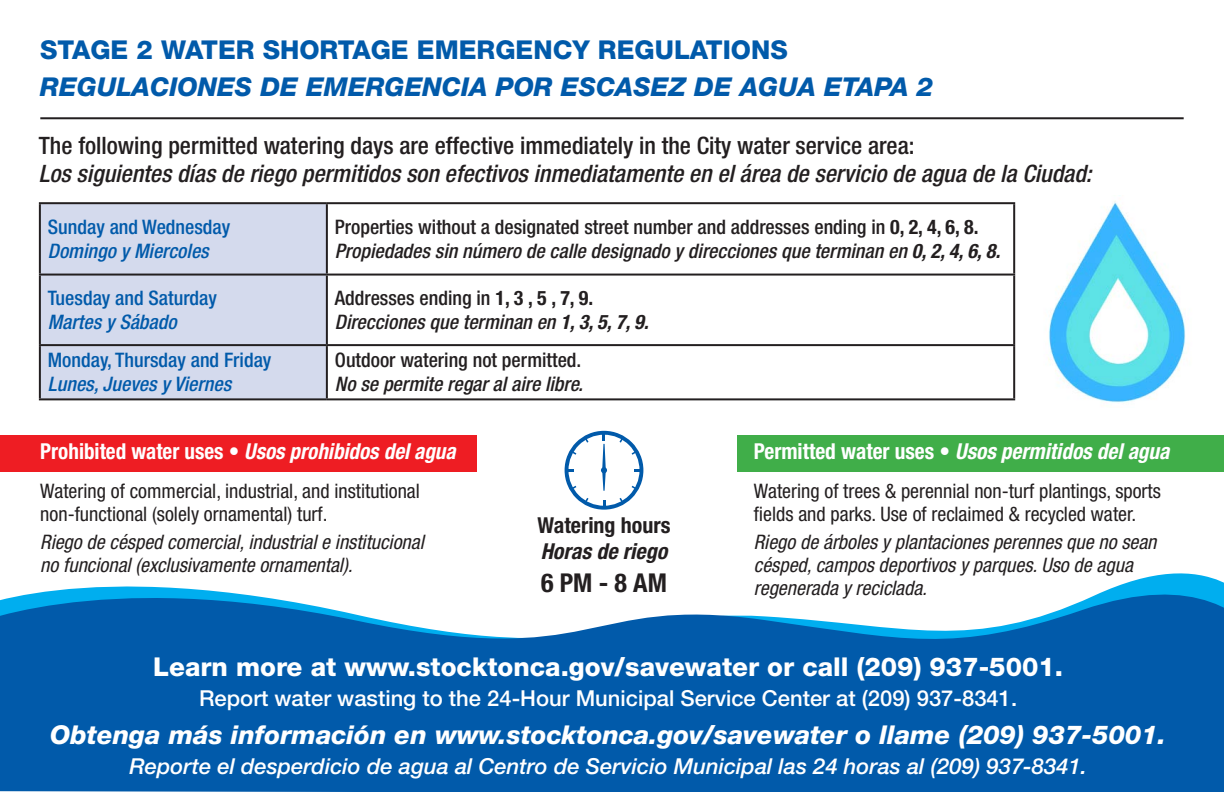
<style>
.page{position:relative;width:1224px;height:792px;background:#fff}
.page>*{position:absolute;margin:0;border:0;box-sizing:border-box;transform-origin:0 0}
.t1{font:italic 800 26px "Helvetica Neue LT Std";color:#fff}
.t2{font:800 26px "Helvetica Neue LT Std";color:#fff}
.t3{font:italic 800 26px "Helvetica Neue LT Std";color:#015aaa}
.t4{font:800 26px "Helvetica Neue LT Std";color:#015aaa}
.t5{font:700 condensed 26px "Helvetica Neue LT Std";color:#231f20}
.t6{font:italic 500 condensed 24px "Helvetica Neue LT Std";color:#231f20}
.t7{font:500 condensed 24px "Helvetica Neue LT Std";color:#231f20}
.t8{font:italic 500 22px "Helvetica Neue LT Std";color:#fff}
.t9{font:500 22px "Helvetica Neue LT Std";color:#fff}
.t10{font:italic 700 condensed 22px "Helvetica Neue LT Std";color:#fff;scale:.96 1}
.t11{font:italic 700 condensed 22px "Helvetica Neue LT Std";color:#fff}
.t12{font:700 condensed 22px "Helvetica Neue LT Std";color:#231f20}
.t13{font:italic 700 condensed 22px "Helvetica Neue LT Std";color:#231f20}
.t14{font:italic 500 condensed 20px/24px "Helvetica Neue LT Std";color:#231f20}
.t15{font:italic condensed 20px/23px "Helvetica Neue LT Std";color:#231f20}
.t16{font:condensed 20px/23px "Helvetica Neue LT Std";color:#231f20}
.t17{font:500 condensed 20px "Helvetica Neue LT Std";color:#015aaa}
.t18{font:italic 500 condensed 20px "Helvetica Neue LT Std";color:#015aaa}
.t19{font:500 condensed 20px "Helvetica Neue LT Std";color:#231f20}
.s1{font-style:normal}
.s2{font-weight:700;font-style:normal}
.s3{font-weight:700}
</style>
<div class="page">
<div style="left:0;top:435px;width:477px;height:37px;background:#ee1d23"></div>
<div style="left:737px;top:435px;width:487px;height:37px;background:#40ae49"></div>
<svg style="left:0;top:573px;width:1224px;height:219px;fill:#015aaa"></svg>
<div style="left:41px;top:204px;width:285px;height:194px;background:#d4daed"></div>
<hr style="left:39px;top:202px;width:288px;height:2px;background:#231f20">
<hr style="left:39px;top:204px;width:2px;height:70px;background:#231f20">
<hr style="left:327px;top:202px;width:688px;height:2px;background:#231f20">
<hr style="left:326px;top:204px;width:2px;height:70px;background:#231f20">
<hr style="left:1013px;top:204px;width:2px;height:70px;background:#231f20">
<hr style="left:39px;top:274px;width:288px;height:2px;background:#231f20">
<hr style="left:39px;top:276px;width:2px;height:68px;background:#231f20">
<hr style="left:327px;top:274px;width:688px;height:2px;background:#231f20">
<hr style="left:326px;top:276px;width:2px;height:68px;background:#231f20">
<hr style="left:1013px;top:276px;width:2px;height:68px;background:#231f20">
<hr style="left:39px;top:344px;width:288px;height:2px;background:#231f20">
<hr style="left:39px;top:346px;width:2px;height:52px;background:#231f20">
<hr style="left:327px;top:344px;width:688px;height:2px;background:#231f20">
<hr style="left:326px;top:346px;width:2px;height:52px;background:#231f20">
<hr style="left:1013px;top:346px;width:2px;height:52px;background:#231f20">
<hr style="left:39px;top:398px;width:288px;height:2px;background:#231f20">
<hr style="left:327px;top:398px;width:688px;height:2px;background:#231f20">
<svg style="left:565px;top:431px;width:78px;height:79px"></svg>
<hr style="left:40px;top:117px;width:1144px;height:2px;background:#231f20">
<img style="left:1048px;top:195px;width:138px;height:208px">
<h1 class="t4" style="left:40px;top:34px;width:749px">STAGE 2 WATER SHORTAGE EMERGENCY REGULATIONS</h1>
<h1 class="t3" style="left:40px;top:71px;width:894px">REGULACIONES DE EMERGENCIA POR ESCASEZ DE AGUA ETAPA 2</h1>
<p class="t7" style="left:39px;top:131px;width:877px">The following permitted watering days are effective immediately in the City water service area:</p>
<p class="t6" style="left:39px;top:160px;width:1054px">Los siguientes días de riego permitidos son efectivos inmediatamente en el área de servicio de agua de la Ciudad:</p>
<p class="t17" style="left:48px;top:215px;width:184px">Sunday and Wednesday</p>
<p class="t18" style="left:48px;top:239px;width:162px">Domingo y Miercoles</p>
<p class="t17" style="left:48px;top:286px;width:171px">Tuesday and Saturday</p>
<p class="t18" style="left:48px;top:310px;width:130px">Martes y Sábado</p>
<p class="t17" style="left:48px;top:348px;width:225px">Monday, Thursday and Friday</p>
<p class="t18" style="left:48px;top:372px;width:185px">Lunes, Jueves y Viernes</p>
<p class="t14" style="left:335px;top:215px;width:667px"><span class="s1">Properties without a designated street number and addresses ending in</span> <span class="s2">0, 2, 4, 6, 8.<br></span>Propiedades sin número de calle designado y direcciones que terminan en <span class="s3">0, 2, 4, 6, 8.</span></p>
<p class="t14" style="left:335px;top:286px;width:315px"><span class="s1">Addresses ending in</span> <span class="s2">1, 3 , 5 , 7, 9.<br></span>Direcciones que terminan en <span class="s3">1, 3, 5, 7, 9.</span></p>
<p class="t19" style="left:335px;top:348px;width:248px">Outdoor watering not permitted.</p>
<p class="t14" style="left:335px;top:373px;width:250px">No se permite regar al aire libre.</p>
<p class="t10" style="left:40px;top:438px;width:434px"><span class="s1">Prohibited water uses •</span> Usos prohibidos del agua</p>
<p class="t11" style="left:754px;top:438px;width:417px"><span class="s1">Permitted water uses •</span> Usos permitidos del agua</p>
<p class="t16" style="left:40px;top:480px;width:381px">Watering of commercial, industrial, and institutional non-functional (solely ornamental) turf.</p>
<p class="t15" style="left:40px;top:531px;width:385px">Riego de césped comercial, industrial e institucional no funcional (exclusivamente ornamental).</p>
<p class="t12" style="left:537px;top:511px;width:135px">Watering hours</p>
<p class="t13" style="left:541px;top:538px;width:128px">Horas de riego</p>
<h1 class="t5" style="left:541px;top:567px;width:127px">6 PM - 8 AM</h1>
<p class="t16" style="left:754px;top:480px;width:408px">Watering of trees &amp; perennial non-turf plantings, sports fields and parks. Use of reclaimed &amp; recycled water.</p>
<p class="t15" style="left:754px;top:531px;width:404px">Riego de árboles y plantaciones perennes que no sean césped, campos deportivos y parques. Uso de agua regenerada y reciclada.</p>
<h1 class="t2" style="left:153px;top:651px;width:911px">Learn more at www.stocktonca.gov/savewater or call (209) 937-5001.</h1>
<p class="t9" style="left:199px;top:685px;width:820px">Report water wasting to the 24-Hour Municipal Service Center at (209) 937-8341.</p>
<h1 class="t1" style="left:50px;top:719px;width:1117px">Obtenga más información en www.stocktonca.gov/savewater o llame (209) 937-5001.</h1>
<p class="t8" style="left:129px;top:753px;width:959px">Reporte el desperdicio de agua al Centro de Servicio Municipal las 24 horas al (209) 937-8341.</p>
</div>
